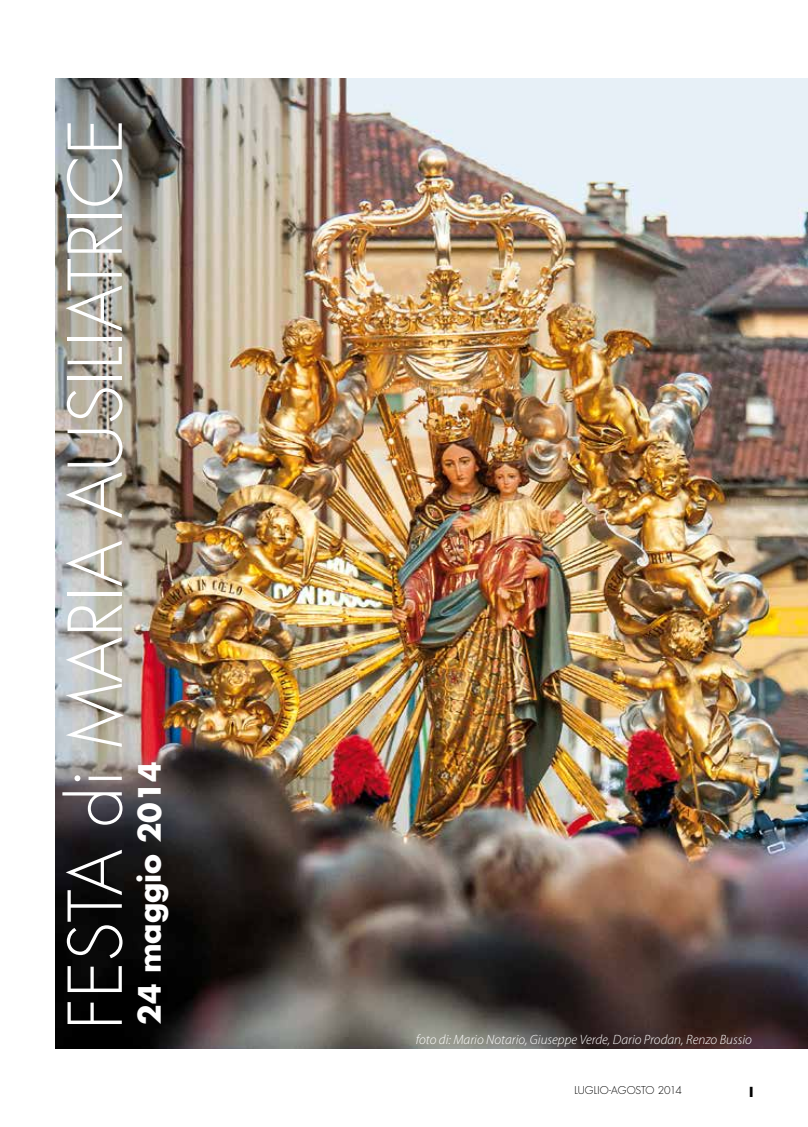
<style>
.page{position:relative;width:808px;height:1127px;background:#fff}
.page>*{position:absolute;margin:0;border:0;box-sizing:border-box;transform-origin:0 0}
.t1{font:300 72px "Futura";color:#fff}
.t2{font:700 30px "Futura";color:#fff}
.t3{font:italic 300 13.5px "Myriad Pro";color:#fff}
.t4{font:700 13.5px "Futura";color:#000}
.t5{font:300 10.5px "Futura";letter-spacing:-.005em;color:#000}
</style>
<div class="page">
<img style="left:55px;top:79px;width:753px;height:969px">
<h1 class="t1" style="left:52px;top:1030px;width:902px;rotate:-90deg">FESTA DI MARIA AUSILIATRICE</h1>
<h2 class="t2" style="left:130px;top:1025px;width:265px;rotate:-90deg">24 maggio 2014</h2>
<p class="t3" style="left:416px;top:1031px;width:338px">foto di: Mario Notario, Giuseppe Verde, Dario Prodan, Renzo Bussio</p>
<p class="t5" style="left:574px;top:1084px;width:109px">LUGLIO-AGOSTO 2014</p>
<p class="t4" style="left:749px;top:1083px;width:4px">I</p>
</div>
